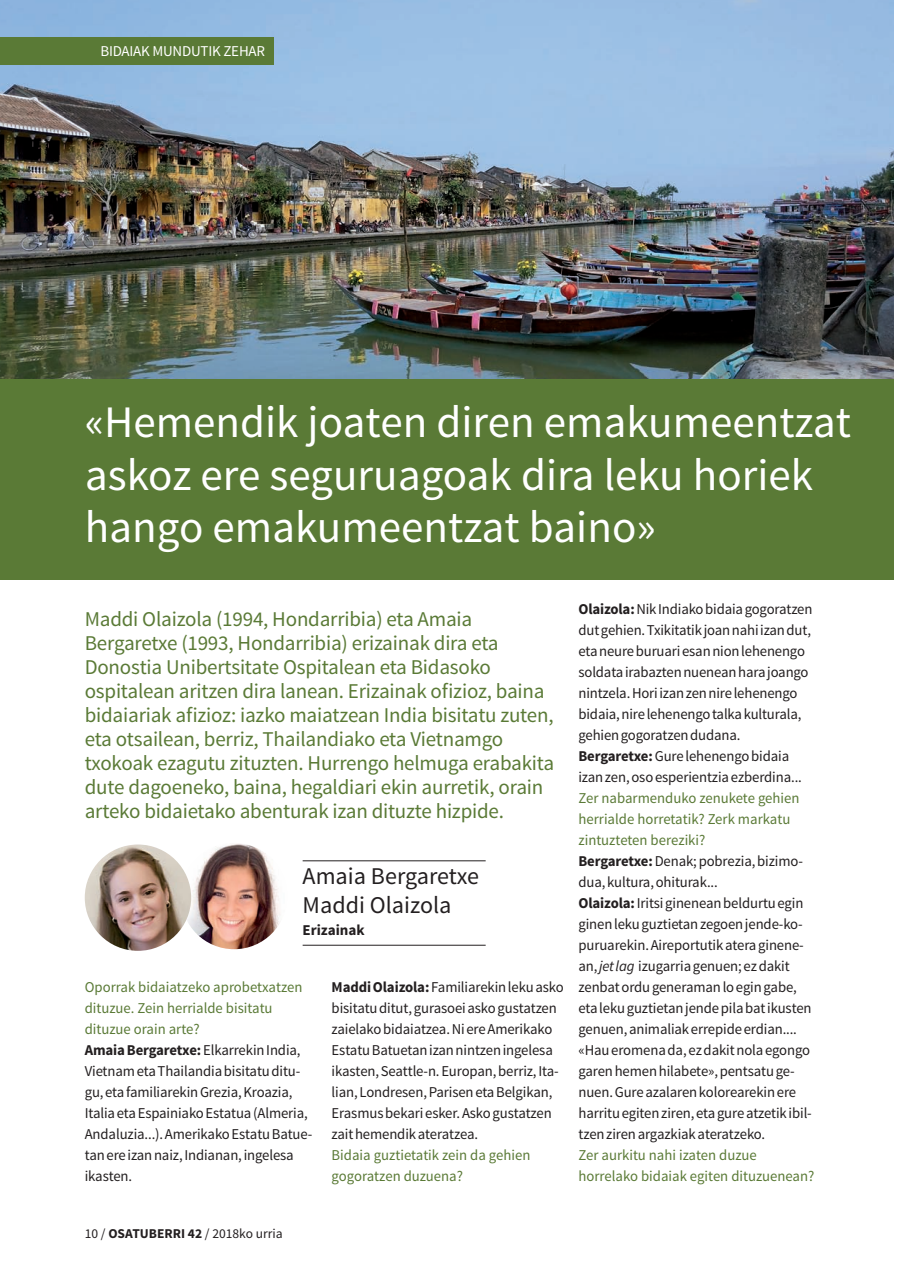
<style>
.page{position:relative;width:897px;height:1273px;background:#fff}
.page>*{position:absolute;margin:0;border:0;box-sizing:border-box;transform-origin:0 0}
.t1{font:45px/52.5px "Source Sans Pro";color:#fff}
.t2{font:24px/28.8px "Source Sans Pro";color:#231f20}
.t3{font:21px/24px "Source Sans Pro";letter-spacing:-.01em;color:#5a7a36}
.t4{font:15px/21px "Source Sans Pro";letter-spacing:-.01em;color:#231f20}
.t5{font:15px/21px "Source Sans Pro";color:#5a7a36}
.t6{font:15px "Source Sans Pro";letter-spacing:-.015em;color:#fff}
.t7{font:700 15px "Source Sans Pro";color:#231f20}
.t8{font:13.5px "Source Sans Pro";color:#231f20}
.s1{color:#5a7a36}
.s2{font-weight:700}
.s3{font-style:italic}
</style>
<div class="page">
<img style="left:181px;top:843px;width:106px;height:106px;border-radius:50%">
<img style="left:0;top:0;width:892px;height:379px">
<div style="left:0;top:379px;width:892px;height:201px;background:#5a7a36"></div>
<div style="left:0;top:37px;width:273px;height:28px;background:#5a7a36"></div>
<img style="left:85px;top:844px;width:106px;height:107px;border-radius:50%">
<hr style="left:302px;top:860px;width:183px;height:1px;background:#231f20">
<hr style="left:302px;top:945px;width:183px;height:1px;background:#231f20">
<p class="t6" style="left:100px;top:42px;width:166px">BIDAIAK MUNDUTIK ZEHAR</p>
<h1 class="t1" style="left:85px;top:397px;width:767px">«Hemendik joaten diren emakumeentzat askoz ere seguruagoak dira leku horiek hango emakumeentzat baino»</h1>
<p class="t3" style="left:85px;top:607px;width:470px">Maddi Olaizola (1994, Hondarribia) eta Amaia Bergaretxe (1993, Hondarribia) erizainak dira eta Donostia Unibertsitate Ospitalean eta Bidasoko ospitalean aritzen dira lanean. Erizainak ofizioz, baina bidaiariak afizioz: iazko maiatzean India bisitatu zuten, eta otsailean, berriz, Thailandiako eta Vietnamgo txokoak ezagutu zituzten. Hurrengo helmuga erabakita dute dagoeneko, baina, hegaldiari ekin aurretik, orain arteko bidaietako abenturak izan dituzte hizpide.</p>
<h2 class="t2" style="left:302px;top:862px;width:178px">Amaia Bergaretxe<br>Maddi Olaizola</h2>
<p class="t7" style="left:302px;top:920px;width:63px">Erizainak</p>
<p class="t4" style="left:85px;top:977px;width:229px"><span class="s1">Oporrak bidaiatzeko aprobetxatzen dituzue. Zein herrialde bisitatu dituzue orain arte?<br></span><span class="s2">Amaia Bergaretxe:</span>Elkarrekin India, Vietnam eta Thailandia bisitatu ditu&shy;gu, eta familiarekin Grezia, Kroazia, Italia eta Espainiako Estatua (Almeria, Andaluzia...). Amerikako Estatu Batue&shy;tan ere izan naiz, Indianan, ingelesa ikasten.</p>
<p class="t4" style="left:331px;top:977px;width:233px"><span class="s2">Maddi Olaizola:</span> Familiarekin leku asko bisitatu ditut, gurasoei asko gustatzen zaielako bidaiatzea. Ni ere Amerikako Estatu Batuetan izan nintzen ingelesa ikasten, Seattle-n. Europan, berriz, Ita&shy;lian, Londresen, Parisen eta Belgikan, Erasmus bekari esker. Asko gustatzen zait hemendik ateratzea.</p>
<p class="t5" style="left:331px;top:1145px;width:200px">Bidaia guztietatik zein da gehien gogoratzen duzuena?</p>
<p class="t4" style="left:578px;top:599px;width:235px"><span class="s2">Olaizola:</span> Nik Indiako bidaia gogoratzen dut gehien. Txikitatik joan nahi izan dut, eta neure buruari esan nion lehenengo soldata irabazten nuenean hara joango nintzela. Hori izan zen nire lehenengo bidaia, nire lehenengo talka kulturala, gehien gogoratzen dudana.<br><span class="s2">Bergaretxe:</span> Gure lehenengo bidaia izan zen, oso esperientzia ezberdina...</p>
<p class="t4" style="left:578px;top:788px;width:235px"><span class="s1">Zer nabarmenduko zenukete gehien herrialde horretatik? Zerk markatu zintuzteten bereziki?<br></span><span class="s2">Bergaretxe:</span>Denak; pobrezia, bizimo&shy;dua, kultura, ohiturak...<br><span class="s2">Olaizola:</span>Iritsi ginenean beldurtu egin ginen leku guztietan zegoen jende-ko&shy;puruarekin. Aireportutik atera ginene&shy;an,<span class="s3">jet lag</span> izugarria genuen; ez dakit zenbat ordu generaman lo egin gabe, eta leku guztietan jende pila bat ikusten genuen, animaliak errepide erdian.... «Hau eromena da, ez dakit nola egongo garen hemen hilabete», pentsatu ge&shy;nuen. Gure azalaren kolorearekin ere harritu egiten ziren, eta gure atzetik ibil&shy;tzen ziren argazkiak ateratzeko.</p>
<p class="t5" style="left:578px;top:1145px;width:237px">Zer aurkitu nahi izaten duzue horrelako bidaiak egiten dituzuenean?</p>
<p class="t8" style="left:85px;top:1225px;width:199px">10 / <span class="s2">OSATUBERRI 42</span> / 2018ko urria</p>
</div>
